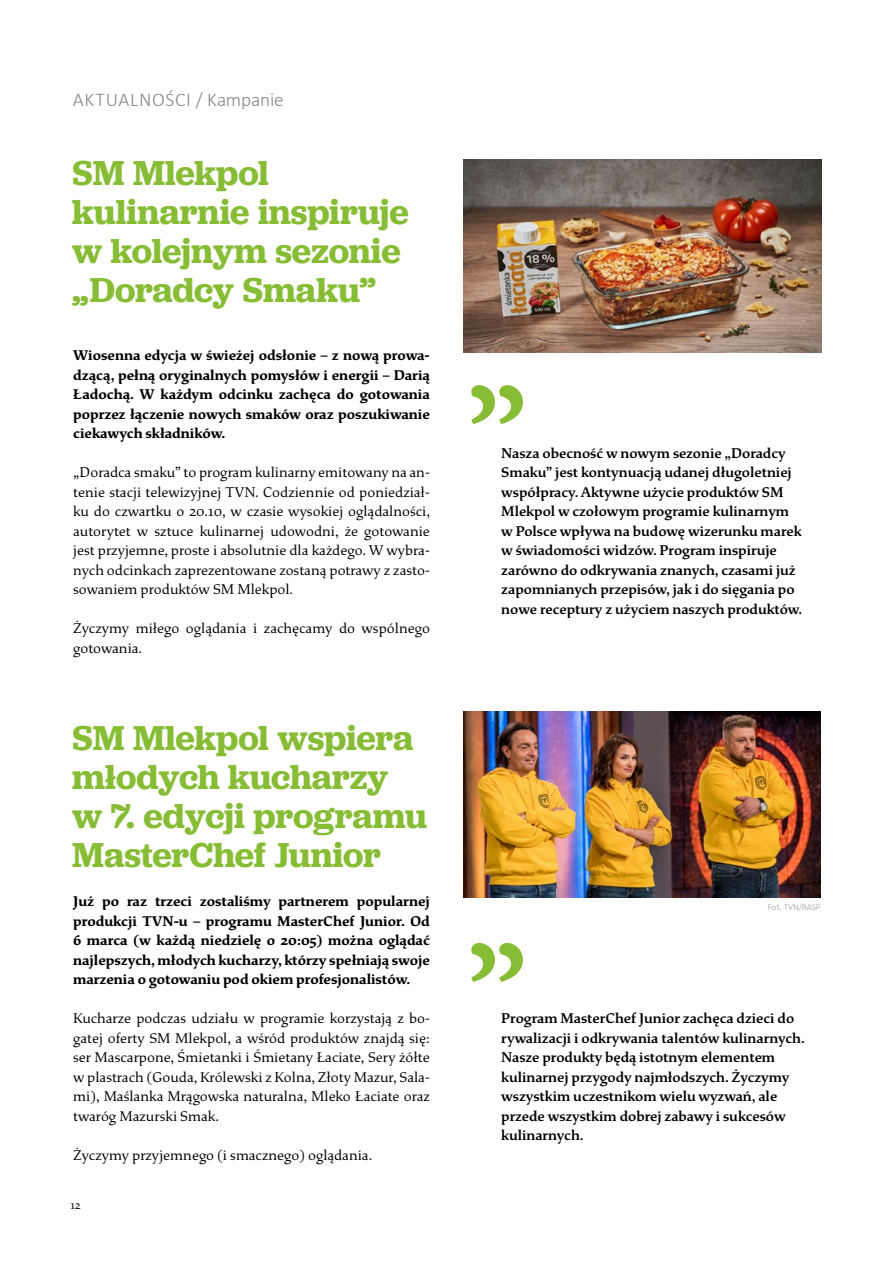
<style>
.page{position:relative;width:893px;height:1263px;background:#fff}
.page>*{position:absolute;margin:0;border:0;box-sizing:border-box;transform-origin:0 0}
.t1{font:600 36px/39px "Jubilat";letter-spacing:-.005em;color:#86bd34}
.t2{font:300 19.5px "Calibri";letter-spacing:.03em;color:#878787}
.t3{font:15px/19.5px "Study";color:#000;text-align:justify}
.t4{font:600 15px/19.5px "Study";color:#000}
.t5{font:700 15px/19.5px "Study";color:#000;text-align:justify}
.t6{font:12px "Study";color:#000}
.t7{font:300 9px "Calibri";color:#9d9d9c}
</style>
<div class="page">
<svg style="left:471px;top:385px;width:52px;height:39px"></svg>
<svg style="left:471px;top:943px;width:52px;height:39px"></svg>
<img style="left:464px;top:160px;width:358px;height:193px">
<img style="left:463px;top:711px;width:358px;height:187px">
<h2 class="t2" style="left:73px;top:88px;width:213px">AKTUALNOŚCI / Kampanie</h2>
<h1 class="t1" style="left:72px;top:153px;width:338px">SM Mlekpol kulinarnie inspiruje w kolejnym sezonie „Doradcy Smaku”</h1>
<p class="t5" style="left:73px;top:346px;width:358px">Wiosenna edycja w świeżej odsłonie – z nową prowa&shy;dzącą, pełną oryginalnych pomysłów i energii – Darią Ładochą. W każdym odcinku zachęca do gotowania poprzez łączenie nowych smaków oraz poszukiwanie ciekawych składników.</p>
<p class="t3" style="left:73px;top:463px;width:358px">„Doradca smaku” to program kulinarny emitowany na an&shy;tenie stacji telewizyjnej TVN. Codziennie od poniedział&shy;ku do czwartku o 20.10, w czasie wysokiej oglądalności, autorytet w sztuce kulinarnej udowodni, że gotowanie jest przyjemne, proste i absolutnie dla każdego. W wybra&shy;nych odcinkach zaprezentowane zostaną potrawy z zasto&shy;sowaniem produktów SM Mlekpol.</p>
<p class="t3" style="left:73px;top:619px;width:358px">Życzymy miłego oglądania i zachęcamy do wspólnego gotowania.</p>
<h1 class="t1" style="left:72px;top:718px;width:356px">SM Mlekpol wspiera młodych kucharzy w 7. edycji programu<br>MasterChef Junior</h1>
<p class="t5" style="left:73px;top:892px;width:358px">Już po raz trzeci zostaliśmy partnerem popularnej produkcji TVN-u – programu MasterChef Junior. Od 6 marca (w każdą niedzielę o 20:05) można oglądać najlepszych, młodych kucharzy, którzy spełniają swoje marzenia o gotowaniu pod okiem profesjonalistów.</p>
<p class="t3" style="left:73px;top:1009px;width:358px">Kucharze podczas udziału w programie korzystają z bo&shy;gatej oferty SM Mlekpol, a wśród produktów znajdą się: ser Mascarpone, Śmietanki i Śmietany Łaciate, Sery żółte w plastrach (Gouda, Królewski z Kolna, Złoty Mazur, Sala&shy;mi), Maślanka Mrągowska naturalna, Mleko Łaciate oraz twaróg Mazurski Smak.</p>
<p class="t3" style="left:73px;top:1145px;width:301px">Życzymy przyjemnego (i smacznego) oglądania.</p>
<p class="t6" style="left:71px;top:1198px;width:12px">12</p>
<p class="t4" style="left:501px;top:443px;width:303px">Nasza obecność w nowym sezonie „Doradcy Smaku” jest kontynuacją udanej długoletniej współpracy. Aktywne użycie produktów SM Mlekpol w czołowym programie kulinarnym w Polsce wpływa na budowę wizerunku marek w świadomości widzów. Program inspiruje zarówno do odkrywania znanych, czasami już zapomnianych przepisów, jak i do sięgania po nowe receptury z użyciem naszych produktów.</p>
<p class="t7" style="left:768px;top:901px;width:54px">Fot. TVN/RASP</p>
<p class="t4" style="left:501px;top:1009px;width:305px">Program MasterChef Junior zachęca dzieci do rywalizacji i odkrywania talentów kulinarnych.<br>Nasze produkty będą istotnym elementem kulinarnej przygody najmłodszych. Życzymy wszystkim uczestnikom wielu wyzwań, ale przede wszystkim dobrej zabawy i sukcesów kulinarnych.</p>
</div>
